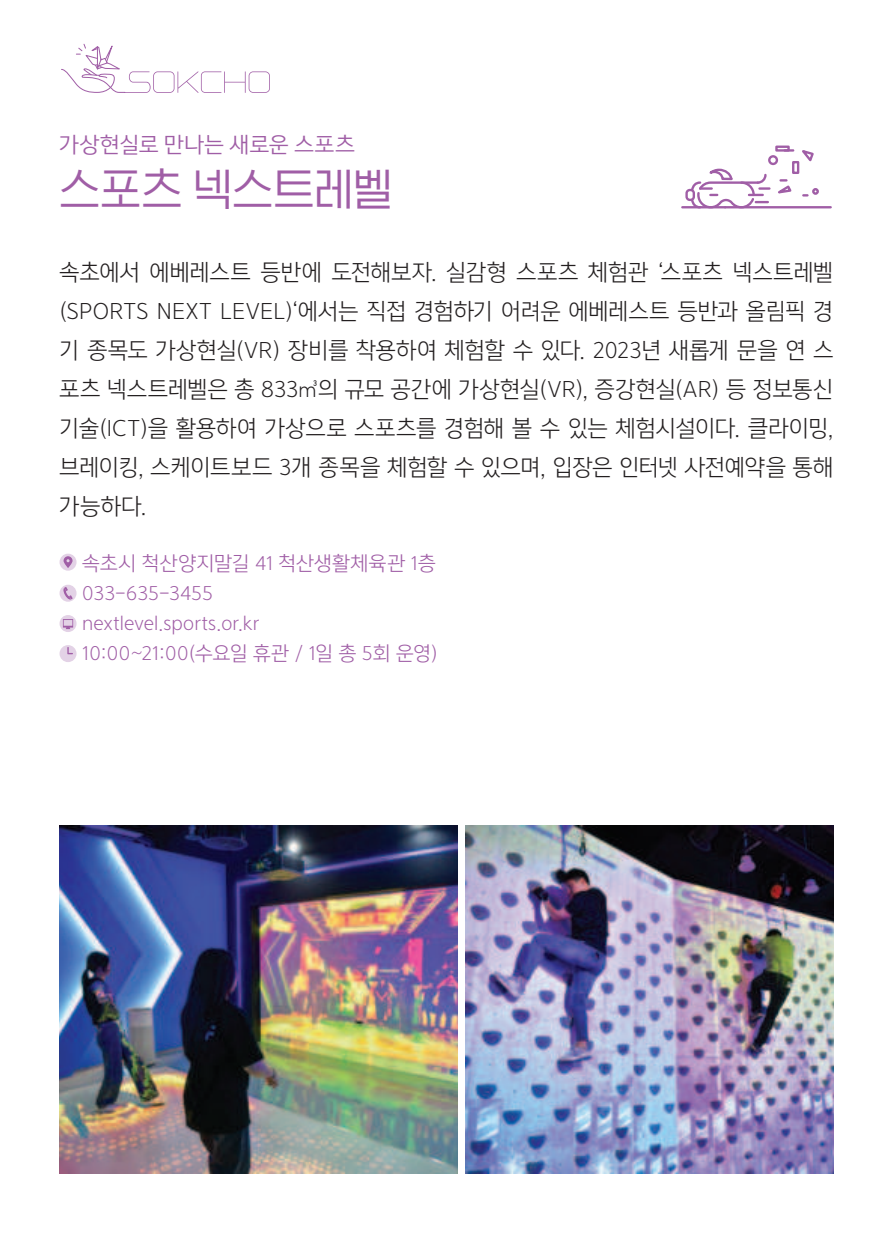
<style>
.page{position:relative;width:893px;height:1259px;background:#fff}
.page>*{position:absolute;margin:0;border:0;box-sizing:border-box;transform-origin:0 0}
.t1{font:45px "HGG Gothicssi 40 g";letter-spacing:.005em;color:#a05ea6}
.t2{font:22.5px/39px "Yoon Gothic Pro 730";letter-spacing:.01em;color:#231f20;text-align:justify}
.t3{font:21px "Yoon Gothic Pro 740";letter-spacing:.03em;color:#a05ea6}
.t4{font:19.5px/30px "Yoon Gothic Pro 730";letter-spacing:.015em;color:#a05ea6}
</style>
<div class="page">
<div style="left:60px;top:553px;width:17px;height:17px;background:#e3d2e6;border-radius:50%"></div>
<svg style="left:64px;top:556px;width:9px;height:12px"></svg>
<div style="left:60px;top:585px;width:17px;height:17px;background:#e3d2e6;border-radius:50%"></div>
<svg style="left:62px;top:587px;width:11px;height:13px"></svg>
<svg style="left:60px;top:615px;width:17px;height:17px"></svg>
<svg style="left:63px;top:619px;width:10px;height:10px"></svg>
<div style="left:60px;top:645px;width:17px;height:17px;background:#e3d2e6;border-radius:50%"></div>
<svg style="left:67px;top:647px;width:6px;height:7px"></svg>
<hr style="left:682px;top:206px;width:43px;height:2px;background:#a05ea6">
<hr style="left:725px;top:206px;width:106px;height:2px;background:#a05ea6">
<div style="left:685px;top:189px;width:10px;height:12px;border:2px solid #a05ea6;border-radius:3px"></div>
<svg style="left:689px;top:168px;width:80px;height:41px"></svg>
<svg style="left:802px;top:150px;width:12px;height:12px"></svg>
<div style="left:768px;top:155px;width:10px;height:10px;border:2px solid #a05ea6;border-radius:50%"></div>
<div style="left:812px;top:188px;width:7px;height:7px;border:2px solid #a05ea6;border-radius:50%"></div>
<div style="left:792px;top:161px;width:7px;height:13px;border:2px solid #a05ea6"></div>
<div style="left:775px;top:146px;width:15px;height:6px;border:2px solid #a05ea6"></div>
<svg style="left:785px;top:149px;width:8px;height:3px"></svg>
<svg style="left:778px;top:179px;width:14px;height:15px"></svg>
<img style="left:466px;top:825px;width:367px;height:349px">
<img style="left:60px;top:825px;width:397px;height:349px">
<svg style="left:61px;top:44px;width:209px;height:49px"></svg>
<p class="t3" style="left:60px;top:131px;width:297px">가상현실로 만나는 새로운 스포츠</p>
<h1 class="t1" style="left:60px;top:165px;width:335px">스포츠 넥스트레벨</h1>
<p class="t2" style="left:60px;top:253px;width:775px">속초에서 에베레스트 등반에 도전해보자. 실감형 스포츠 체험관 ‘스포츠 넥스트레벨 (SPORTS NEXT LEVEL)‘에서는 직접 경험하기 어려운 에베레스트 등반과 올림픽 경 기 종목도 가상현실(VR) 장비를 착용하여 체험할 수 있다. 2023년 새롭게 문을 연 스 포츠 넥스트레벨은 총 833㎥의 규모 공간에 가상현실(VR), 증강현실(AR) 등 정보통신 기술(ICT)을 활용하여 가상으로 스포츠를 경험해 볼 수 있는 체험시설이다. 클라이밍, 브레이킹, 스케이트보드 3개 종목을 체험할 수 있으며, 입장은 인터넷 사전예약을 통해 가능하다.</p>
<p class="t4" style="left:82px;top:548px;width:357px">속초시 척산양지말길 41 척산생활체육관 1층<br>033-635-3455<br>nextlevel.sports.or.kr<br>10:00~21:00(수요일 휴관 / 1일 총 5회 운영)</p>
</div>
